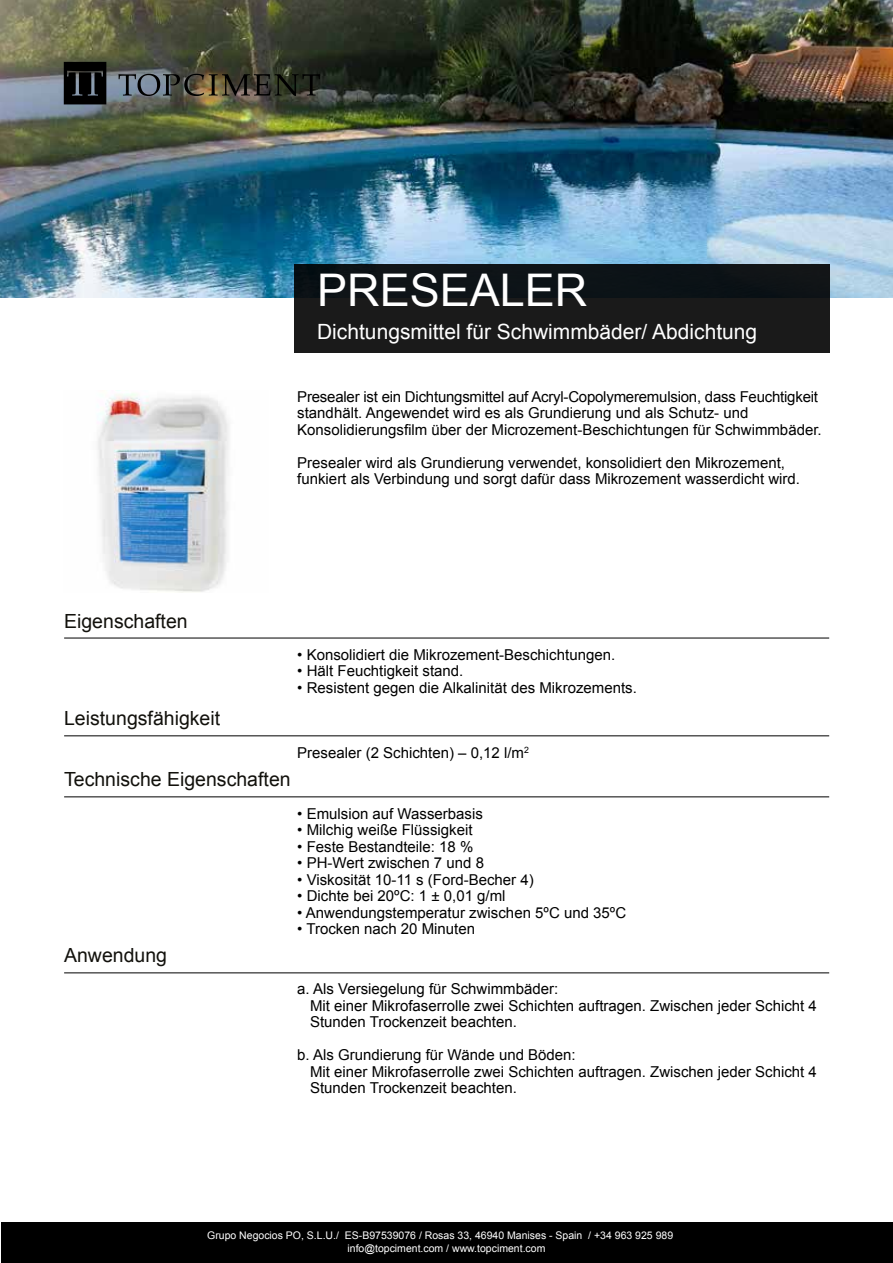
<style>
.page{position:relative;width:893px;height:1263px;background:#fff}
.page>*{position:absolute;margin:0;border:0;box-sizing:border-box;transform-origin:0 0}
.t1{font:45px "Arial";color:#fff}
.t2{font:21px "Arial";color:#fff}
.t3{font:19.5px "Arial";color:#12110c}
.t4{font:15px/16.5px "Arial";color:#000}
.t5{font:10.5px "Arial";color:#fff}
</style>
<div class="page">
<div style="left:1px;top:1222px;width:892px;height:41px;background:#000"></div>
<img style="left:97px;top:393px;width:132px;height:199px">
<img style="left:0;top:0;width:893px;height:298px">
<div style="left:294px;top:264px;width:535px;height:88px;background:linear-gradient(to right,#151719,#151819)"></div>
<svg style="left:118px;top:74px;width:202px;height:22px"></svg>
<svg style="left:64px;top:62px;width:42px;height:42px"></svg>
<hr style="left:64px;top:638px;width:765px;height:1px;background:#000">
<hr style="left:64px;top:735px;width:765px;height:1px;background:#000">
<hr style="left:64px;top:796px;width:765px;height:1px;background:#000">
<hr style="left:64px;top:972px;width:765px;height:1px;background:#000">
<h1 class="t1" style="left:317px;top:261px;width:272px">PRESEALER</h1>
<h2 class="t2" style="left:317px;top:318px;width:442px">Dichtungsmittel für Schwimmbäder/ Abdichtung</h2>
<p class="t4" style="left:297px;top:388px;width:526px">Presealer ist ein Dichtungsmittel auf Acryl-Copolymeremulsion, dass Feuchtigkeit standhält. Angewendet wird es als Grundierung und als Schutz- und<br>Konsolidierungsfilm über der Microzement-Beschichtungen für Schwimmbäder.</p>
<p class="t4" style="left:297px;top:454px;width:504px">Presealer wird als Grundierung verwendet, konsolidiert den Mikrozement, funkiert als Verbindung und sorgt dafür dass Mikrozement wasserdicht wird.</p>
<h3 class="t3" style="left:64px;top:608px;width:125px">Eigenschaften</h3>
<h3 class="t3" style="left:64px;top:706px;width:158px">Leistungsfähigkeit</h3>
<h3 class="t3" style="left:64px;top:767px;width:228px">Technische Eigenschaften</h3>
<h3 class="t3" style="left:64px;top:943px;width:104px">Anwendung</h3>
<p class="t4" style="left:297px;top:646px;width:319px">• Konsolidiert die Mikrozement-Beschichtungen.</p>
<p class="t4" style="left:297px;top:663px;width:168px">• Hält Feuchtigkeit stand.</p>
<p class="t4" style="left:297px;top:679px;width:341px">• Resistent gegen die Alkalinität des Mikrozements.</p>
<p class="t4" style="left:297px;top:744px;width:233px">Presealer (2 Schichten) – 0,12 l/m<sup>2</sup></p>
<p class="t4" style="left:297px;top:805px;width:187px">• Emulsion auf Wasserbasis</p>
<p class="t4" style="left:297px;top:822px;width:177px">• Milchig weiße Flüssigkeit</p>
<p class="t4" style="left:297px;top:838px;width:178px">• Feste Bestandteile: 18 %</p>
<p class="t4" style="left:297px;top:855px;width:188px">• PH-Wert zwischen 7 und 8</p>
<p class="t4" style="left:297px;top:871px;width:238px">• Viskosität 10-11 s (Ford-Becher 4)</p>
<p class="t4" style="left:297px;top:888px;width:210px">• Dichte bei 20ºC: 1 ± 0,01 g/ml</p>
<p class="t4" style="left:297px;top:904px;width:330px">• Anwendungstemperatur zwischen 5ºC und 35ºC</p>
<p class="t4" style="left:297px;top:921px;width:179px">• Trocken nach 20 Minuten</p>
<p class="t4" style="left:310px;top:981px;width:508px;text-indent:-13px">a. Als Versiegelung für Schwimmbäder:<br>Mit einer Mikrofaserrolle zwei Schichten auftragen. Zwischen jeder Schicht 4<br>Stunden Trockenzeit beachten.</p>
<p class="t4" style="left:310px;top:1047px;width:508px;text-indent:-13px">b. Als Grundierung für Wände und Böden:<br>Mit einer Mikrofaserrolle zwei Schichten auftragen. Zwischen jeder Schicht 4<br>Stunden Trockenzeit beachten.</p>
<p class="t5" style="left:207px;top:1228px;width:468px">Grupo Negocios PO, S.L.U./ ES-B97539076 / Rosas 33, 46940 Manises - Spain / +34 963 925 989</p>
<p class="t5" style="left:347px;top:1241px;width:199px">info@topciment.com / www.topciment.com</p>
</div>
